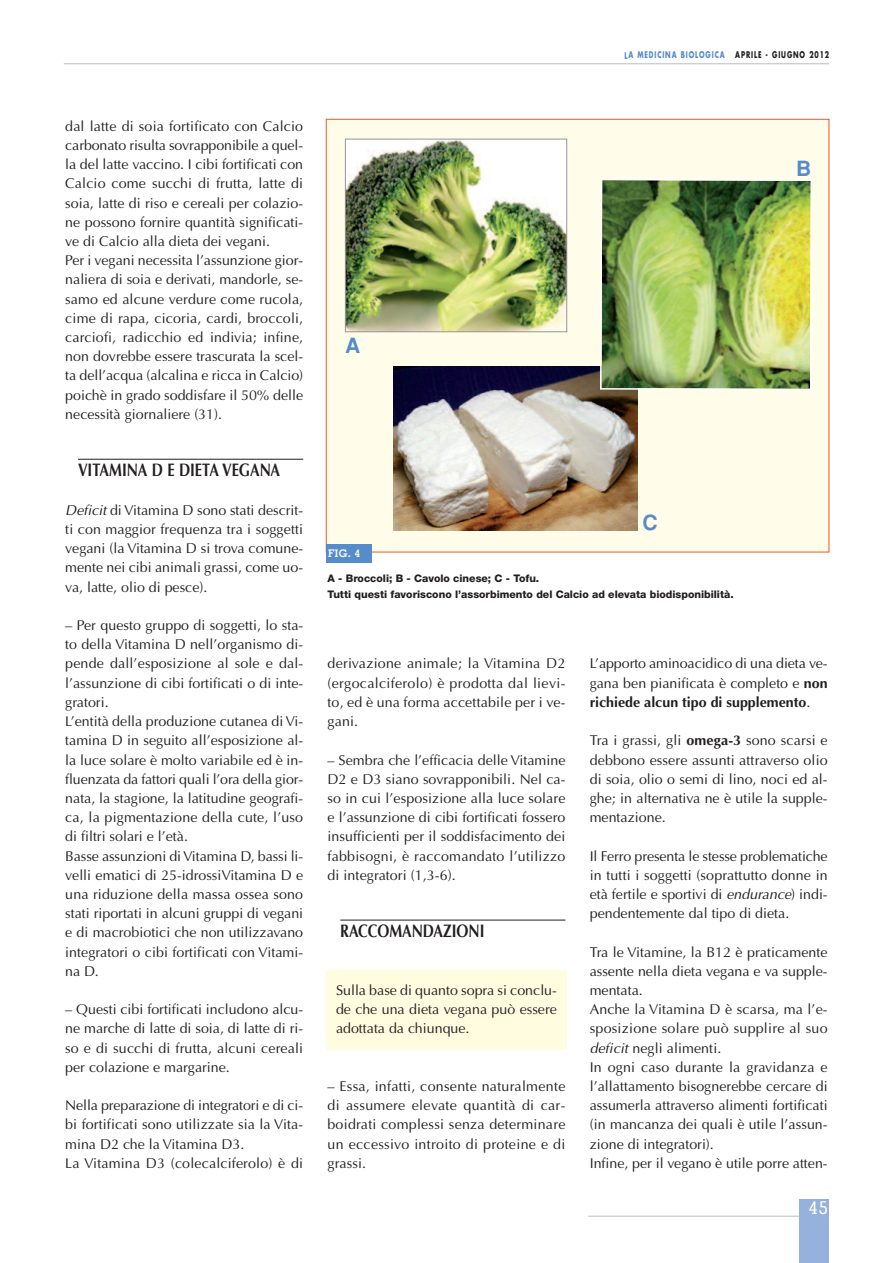
<style>
.page{position:relative;width:893px;height:1263px;background:#fff}
.page>*{position:absolute;margin:0;border:0;box-sizing:border-box;transform-origin:0 0}
.t1{font:700 21px "Helvetica";color:#568cc9}
.t2{font:700 18px "Optima";color:#231f20;scale:.8 1}
.t3{font:500 18px "Memphis";color:#fff}
.t4{font:14.25px/19.2px "Optima";color:#231f20;text-align:justify}
.t5{font:800 10.5px/16.5px "Helvetica Neue";color:#231f20}
.t6{font:700 10.5px "Memphis";color:#fff}
.t7{font:700 9px "Futura";letter-spacing:.135em;color:#568cc9;scale:.7 1}
.s1{font-style:italic}
.s2{color:#231f20}
.s3{font-weight:700}
</style>
<div class="page">
<hr style="left:588px;top:1216px;width:220px;height:1px;background:#bcbdc0">
<div style="left:799px;top:1199px;width:30px;height:64px;background:#96b1dc"></div>
<hr style="left:64px;top:64px;width:765px;height:1px;background:#bcbdc0">
<hr style="left:78px;top:459px;width:225px;height:1px;background:#231f20">
<div style="left:326px;top:120px;width:503px;height:432px;background:#fffdea"></div>
<div style="left:326px;top:544px;width:46px;height:19px;background:#568cc9"></div>
<img style="left:347px;top:141px;width:218px;height:189px">
<div style="left:345px;top:139px;width:222px;height:193px;border:1px solid #939598"></div>
<img style="left:393px;top:366px;width:245px;height:165px">
<img style="left:599px;top:179px;width:213px;height:212px">
<div style="left:326px;top:971px;width:241px;height:79px;background:#fffce0"></div>
<hr style="left:340px;top:920px;width:225px;height:1px;background:#231f20">
<p class="t4" style="left:65px;top:116px;width:239px;text-align:left">dal latte di soia fortificato con Calcio carbonato risulta sovrapponibile a quel&shy;la del latte vaccino. I cibi fortificati con Calcio come succhi di frutta, latte di soia, latte di riso e cereali per colazio&shy;ne possono fornire quantità significati&shy;ve di Calcio alla dieta dei vegani.<br>Per i vegani necessita l’assunzione gior&shy;naliera di soia e derivati, mandorle, se&shy;samo ed alcune verdure come rucola, cime di rapa, cicoria, cardi, broccoli, carciofi, radicchio ed indivia; infine, non dovrebbe essere trascurata la scel&shy;ta dell’acqua (alcalina e ricca in Calcio) poichè in grado soddisfare il 50% delle necessità giornaliere (31).</p>
<p class="t2" style="left:78px;top:460px;width:254px">VITAMINA D E DIETA VEGANA</p>
<p class="t4" style="left:65px;top:500px;width:239px"><span class="s1">Deficit</span> di Vitamina D sono stati descrit&shy;ti con maggior frequenza tra i soggetti vegani (la Vitamina D si trova comune&shy;mente nei cibi animali grassi, come uo&shy;va, latte, olio di pesce).</p>
<p class="t4" style="left:65px;top:615px;width:239px;text-align:left">– Per questo gruppo di soggetti, lo sta&shy;to della Vitamina D nell’organismo di&shy;pende dall’esposizione al sole e dal&shy;l’assunzione di cibi fortificati o di inte&shy;gratori.<br>L’entità della produzione cutanea diVi&shy;tamina D in seguito all’esposizione al&shy;la luce solare è molto variabile ed è in&shy;fluenzata da fattori quali l’ora della gior&shy;nata, la stagione, la latitudine geografi&shy;ca, la pigmentazione della cute, l’uso di filtri solari e l’età.<br>Basse assunzioni diVitamina D, bassi li&shy;velli ematici di 25-idrossiVitamina D e una riduzione della massa ossea sono stati riportati in alcuni gruppi di vegani e di macrobiotici che non utilizzavano integratori o cibi fortificati con Vitami&shy;na D.</p>
<p class="t4" style="left:65px;top:999px;width:239px">– Questi cibi fortificati includono alcu&shy;ne marche di latte di soia, di latte di ri&shy;so e di succhi di frutta, alcuni cereali per colazione e margarine.</p>
<p class="t4" style="left:65px;top:1095px;width:239px;text-align:left">Nella preparazione di integratori e di ci&shy;bi fortificati sono utilizzate sia la Vita&shy;mina D2 che la Vitamina D3.<br>La Vitamina D3 (colecalciferolo) è di</p>
<p class="t7" style="left:624px;top:51px;width:294px">LA MEDICINA BIOLOGICA <span class="s2">APRILE - GIUGNO 2012</span></p>
<h1 class="t1" style="left:345px;top:334px;width:17px">A</h1>
<h1 class="t1" style="left:642px;top:511px;width:17px">C</h1>
<p class="t6" style="left:328px;top:549px;width:34px">FIG. 4</p>
<p class="t5" style="left:327px;top:571px;width:408px">A - Broccoli; B - Cavolo cinese; C - Tofu.<br>Tutti questi favoriscono l’assorbimento del Calcio ad elevata biodisponibilità.</p>
<h1 class="t1" style="left:796px;top:156px;width:17px">B</h1>
<p class="t4" style="left:327px;top:654px;width:239px">derivazione animale; la Vitamina D2 (ergocalciferolo) è prodotta dal lievi&shy;to, ed è una forma accettabile per i ve&shy;gani.</p>
<p class="t4" style="left:327px;top:750px;width:239px">– Sembra che l’efficacia delle Vitamine D2 e D3 siano sovrapponibili. Nel ca&shy;so in cui l’esposizione alla luce solare e l’assunzione di cibi fortificati fossero insufficienti per il soddisfacimento dei fabbisogni, è raccomandato l’utilizzo di integratori (1,3-6).</p>
<p class="t2" style="left:340px;top:921px;width:182px">RACCOMANDAZIONI</p>
<p class="t4" style="left:336px;top:980px;width:222px">Sulla base di quanto sopra si conclu&shy;de che una dieta vegana può essere adottata da chiunque.</p>
<p class="t4" style="left:327px;top:1076px;width:239px">– Essa, infatti, consente naturalmente di assumere elevate quantità di car&shy;boidrati complessi senza determinare un eccessivo introito di proteine e di grassi.</p>
<p class="t4" style="left:590px;top:654px;width:239px">L’apporto aminoacidico di una dieta ve&shy;gana ben pianificata è completo e <span class="s3">NON RICHIEDE ALCUN TIPO DI SUPPLEMENTO</span>.</p>
<p class="t4" style="left:590px;top:731px;width:239px">Tra i grassi, gli <span class="s3">OMEGA-3</span> sono scarsi e debbono essere assunti attraverso olio di soia, olio o semi di lino, noci ed al&shy;ghe; in alternativa ne è utile la supple&shy;mentazione.</p>
<p class="t4" style="left:590px;top:846px;width:239px">Il Ferro presenta le stesse problematiche in tutti i soggetti (soprattutto donne in età fertile e sportivi di <span class="s1">endurance</span>) indi&shy;pendentemente dal tipo di dieta.</p>
<p class="t4" style="left:590px;top:942px;width:239px;text-align:left">Tra le Vitamine, la B12 è praticamente assente nella dieta vegana e va supple&shy;mentata.<br>Anche la Vitamina D è scarsa, ma l’e&shy;sposizione solare può supplire al suo <span class="s1">deficit</span> negli alimenti.<br>In ogni caso durante la gravidanza e l’allattamento bisognerebbe cercare di assumerla attraverso alimenti fortificati (in mancanza dei quali è utile l’assun&shy;zione di integratori).<br>Infine, per il vegano è utile porre atten-</p>
<p class="t3" style="left:809px;top:1201px;width:20px">45</p>
</div>
